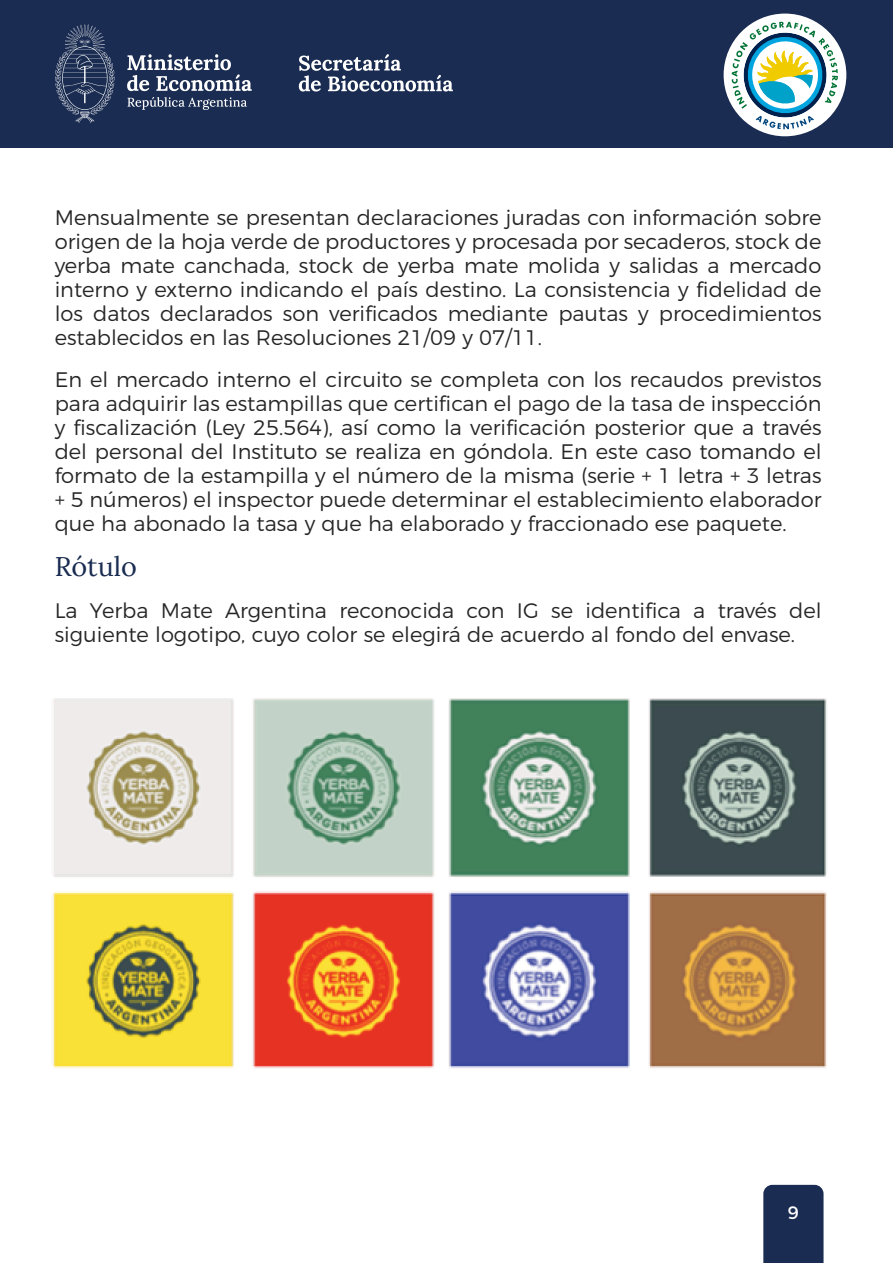
<style>
.page{position:relative;width:893px;height:1263px;background:#fff}
.page>*{position:absolute;margin:0;border:0;box-sizing:border-box;transform-origin:0 0}
.t1{font:27px "Lora";color:#1a2c51}
.t2{font:300 21px/24px "Montserrat";color:#262626;text-align:justify}
.t3{font:18px "Montserrat";color:#fff}
</style>
<div class="page">
<div style="left:763px;top:1185px;width:60px;height:78px;background:#1a2c51"></div>
<div style="left:0;top:0;width:893px;height:148px;background:#1a2c51"></div>
<div style="left:724px;top:14px;width:122px;height:122px;background:#fff;border-radius:50%"></div>
<svg style="left:732px;top:22px;width:106px;height:107px"></svg>
<svg style="left:299px;top:54px;width:154px;height:38px"></svg>
<svg style="left:128px;top:97px;width:119px;height:13px"></svg>
<svg style="left:127px;top:54px;width:125px;height:37px"></svg>
<svg style="left:55px;top:24px;width:60px;height:99px"></svg>
<img style="left:52px;top:698px;width:775px;height:370px">
<p class="t2" style="left:55px;top:205px;width:768px">Mensualmente se presentan declaraciones juradas con información sobre origen de la hoja verde de productores y procesada por secaderos, stock de yerba mate canchada, stock de yerba mate molida y salidas a mercado interno y externo indicando el país destino. La consistencia y fidelidad de los datos declarados son verificados mediante pautas y procedimientos establecidos en las Resoluciones 21/09 y 07/11.</p>
<p class="t2" style="left:55px;top:367px;width:768px">En el mercado interno el circuito se completa con los recaudos previstos para adquirir las estampillas que certifican el pago de la tasa de inspección y fiscalización (Ley 25.564), así como la verificación posterior que a través del personal del Instituto se realiza en góndola. En este caso tomando el formato de la estampilla y el número de la misma (serie + 1 letra + 3 letras + 5 números) el inspector puede determinar el establecimiento elaborador que ha abonado la tasa y que ha elaborado y fraccionado ese paquete.</p>
<p class="t1" style="left:55px;top:549px;width:84px">Rótulo</p>
<p class="t2" style="left:55px;top:598px;width:768px">La Yerba Mate Argentina reconocida con IG se identifica a través del siguiente logotipo, cuyo color se elegirá de acuerdo al fondo del envase.</p>
<p class="t3" style="left:788px;top:1201px;width:13px">9</p>
</div>
